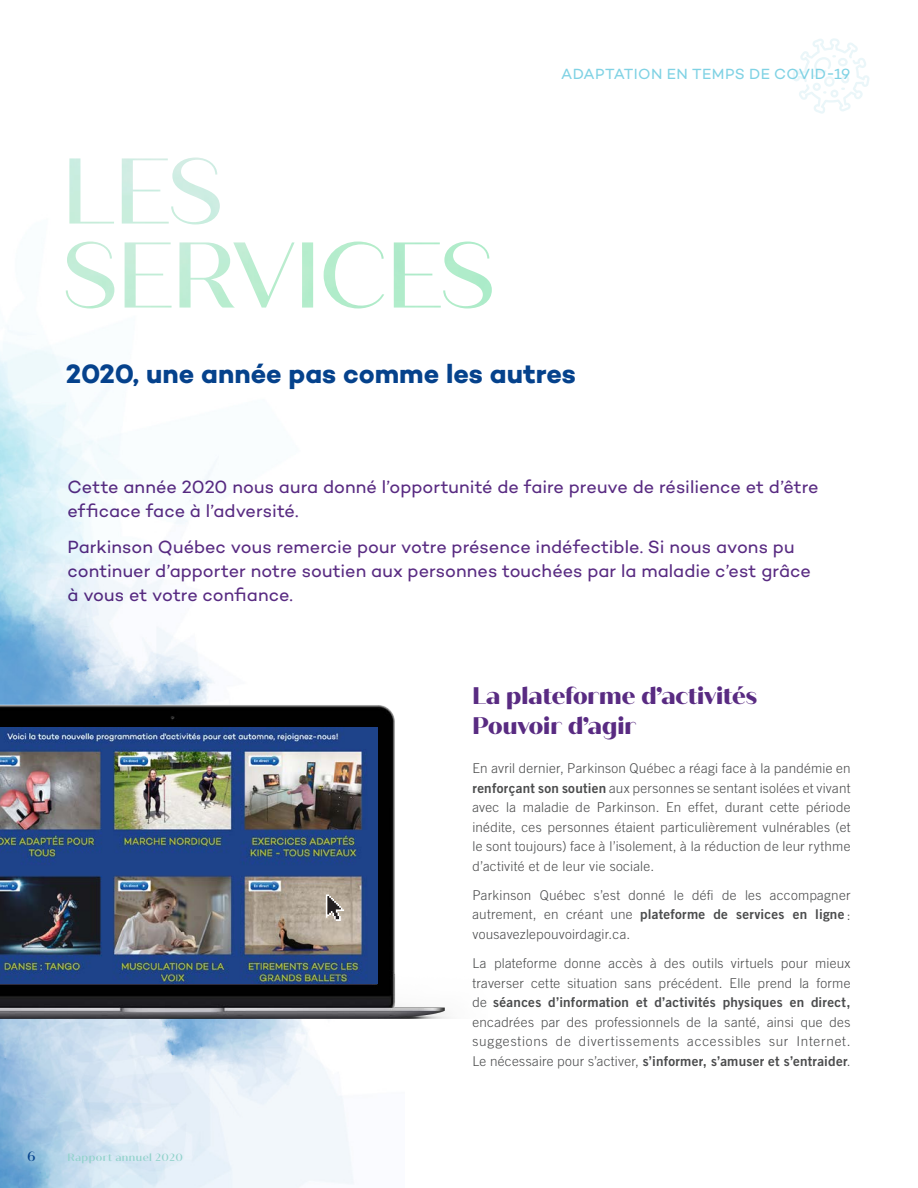
<style>
.page{position:relative;width:918px;height:1188px;background:#fff}
.page>*{position:absolute;margin:0;border:0;box-sizing:border-box;transform-origin:0 0}
.t1{font:700 27px "Campton";color:#05428c}
.t2{font:800 24px/30px "Quiche Sans";letter-spacing:-.005em;color:#592b82}
.t3{font:18px/24px "Campton";color:#592b82}
._18_pts_-_blanc_-_re{font:15px "Campton";letter-spacing:.025em;color:#80d2e4}
.t4{font:300 13.5px/19.5px "Trade Gothic LT";letter-spacing:.02em;color:#4b4c4d;text-align:justify}
.t5{font:500 13.5px "Quiche Sans";color:#05428c}
.t6{font:500 10.5px "Quiche Sans";letter-spacing:.04em;color:#90d2ca}
.s1{font-family:"Trade Gothic LT Bold Two";font-weight:400}
</style>
<div class="page">
<svg style="left:793px;top:38px;width:77px;height:76px"></svg>
<img style="left:405px;top:241px;width:87px;height:67px">
<img style="left:0;top:157px;width:405px;height:1031px">
<img style="left:0;top:491px;width:450px;height:528px">
<img style="left:0;top:728px;width:378px;height:256px">
<svg style="left:326px;top:894px;width:18px;height:27px"></svg>
<p class="_18_pts_-_blanc_-_re" style="left:561px;top:65px;width:291px">ADAPTATION EN TEMPS DE COVID-19</p>
<p class="t1" style="left:66px;top:357px;width:512px">2020, une année pas comme les autres</p>
<p class="t3" style="left:68px;top:474px;width:753px">Cette année 2020 nous aura donné l’opportunité de faire preuve de résilience et d’être efficace face à l’adversité.</p>
<p class="t3" style="left:68px;top:534px;width:745px">Parkinson Québec vous remercie pour votre présence indéfectible. Si nous avons pu continuer d’apporter notre soutien aux personnes touchées par la maladie c’est grâce à vous et votre confiance.</p>
<p class="t5" style="left:27px;top:1148px;width:10px">6</p>
<p class="t6" style="left:68px;top:1151px;width:117px">Rapport annuel 2020</p>
<p class="t2" style="left:472px;top:681px;width:286px">La plateforme d’activités<br>Pouvoir d’agir</p>
<p class="t4" style="left:472px;top:759px;width:380px">En avril dernier, Parkinson Québec a réagi face à la pandémie en <span class="s1">renforçant son soutien</span> aux personnes se sentant isolées et vivant avec la maladie de Parkinson. En effet, durant cette période inédite, ces personnes étaient particulièrement vulnérables (et le sont toujours) face à l’isolement, à la réduction de leur rythme d’activité et de leur vie sociale.</p>
<p class="t4" style="left:472px;top:885px;width:380px">Parkinson Québec s’est donné le défi de les accompagner autrement, en créant une <span class="s1">plateforme de services en ligne</span> : vousavezlepouvoirdagir.ca.</p>
<p class="t4" style="left:472px;top:954px;width:380px">La plateforme donne accès à des outils virtuels pour mieux traverser cette situation sans précédent. Elle prend la forme de <span class="s1">séances d’information et d’activités physiques en direct, </span>encadrées par des professionnels de la santé, ainsi que des suggestions de divertissements accessibles sur Internet.<br>Le nécessaire pour s’activer, <span class="s1">s’informer, s’amuser et s’entraider</span>.</p>
</div>
